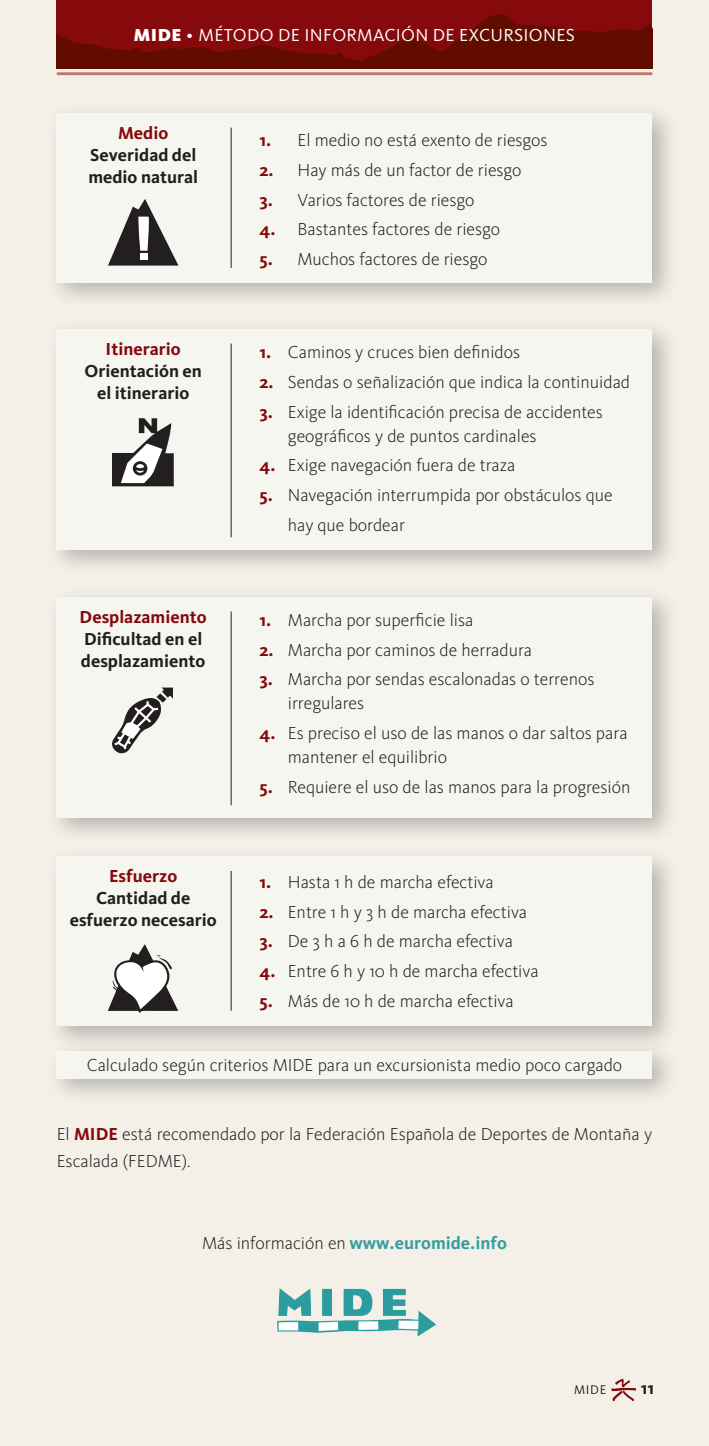
<style>
.page{position:relative;width:709px;height:1446px;background:#f4f0e8}
.page>*{position:absolute;margin:0;border:0;box-sizing:border-box;transform-origin:0 0}
.TEXTO_GENERAL{font:300 18px/24px "Kievit OT";color:#231f20}
.t1{font:700 18px/22px "Kievit";color:#231f20}
.t2{font:18px "Kievit OT";letter-spacing:.015em;color:#fff}
.t3{font:700 18px "Kievit";color:#86090c}
.TEXTO_GENERAL-2{font:700 18px "Kievit";color:#379e9e}
.t4{font:13px "Kievit OT";color:#231f20}
.s1{font-family:"Kievit";font-weight:900}
.s2{font-family:"Kievit";font-weight:700;color:#86090c}
.s3{font-family:"Kievit OT";font-weight:300;color:#231f20}
</style>
<div class="page">
<div style="left:46px;top:1040px;width:633px;height:65px;background:#231f20;opacity:.3"></div>
<div style="left:57px;top:1051px;width:595px;height:27px;background:#f4f6ef"></div>
<img style="left:611px;top:1379px;width:25px;height:23px">
<img style="left:57px;top:0;width:595px;height:68px">
<hr style="left:57px;top:72px;width:595px;height:3px;background:#be7667">
<div style="left:46px;top:103px;width:633px;height:206px;background:#231f20;opacity:.3"></div>
<div style="left:57px;top:113px;width:595px;height:169px;background:#f4f6ef"></div>
<svg style="left:108px;top:199px;width:70px;height:67px"></svg>
<div style="left:140px;top:254px;width:7px;height:6px;background:#fff"></div>
<hr style="left:231px;top:128px;width:1px;height:140px;background:#231f20">
<div style="left:46px;top:319px;width:633px;height:257px;background:#231f20;opacity:.3"></div>
<div style="left:57px;top:329px;width:595px;height:220px;background:#f4f6ef"></div>
<hr style="left:231px;top:343px;width:1px;height:194px;background:#231f20">
<svg style="left:112px;top:418px;width:62px;height:68px"></svg>
<div style="left:46px;top:587px;width:633px;height:257px;background:#231f20;opacity:.3"></div>
<div style="left:57px;top:597px;width:595px;height:220px;background:#f4f6ef"></div>
<hr style="left:231px;top:611px;width:1px;height:194px;background:#231f20">
<svg style="left:112px;top:687px;width:61px;height:67px"></svg>
<div style="left:46px;top:846px;width:633px;height:207px;background:#231f20;opacity:.3"></div>
<div style="left:57px;top:857px;width:595px;height:169px;background:#f4f6ef"></div>
<hr style="left:231px;top:871px;width:1px;height:140px;background:#231f20">
<svg style="left:108px;top:944px;width:70px;height:69px"></svg>
<img style="left:277px;top:1288px;width:158px;height:49px">
<p class="t2" style="left:134px;top:24px;width:442px"><span class="s1">MIDE</span> • MÉTODO DE INFORMACIÓN DE EXCURSIONES</p>
<p class="t3" style="left:118px;top:123px;width:52px">Medio</p>
<p class="t1" style="left:90px;top:144px;width:108px">Severidad del</p>
<p class="t1" style="left:88px;top:166px;width:111px">medio natural</p>
<p class="TEXTO_GENERAL" style="left:259px;top:128px;width:290px"><span class="s2">1.</span> El medio no está exento de riesgos</p>
<p class="TEXTO_GENERAL" style="left:259px;top:158px;width:264px"><span class="s2">2.</span> Hay más de un factor de riesgo</p>
<p class="TEXTO_GENERAL" style="left:259px;top:187px;width:216px"><span class="s2">3.</span> Varios factores de riesgo</p>
<p class="TEXTO_GENERAL" style="left:259px;top:217px;width:242px"><span class="s2">4.</span> Bastantes factores de riesgo</p>
<p class="TEXTO_GENERAL" style="left:259px;top:247px;width:229px"><span class="s2">5.</span> Muchos factores de riesgo</p>
<p class="t3" style="left:106px;top:338px;width:77px">Itinerario</p>
<p class="t1" style="left:84px;top:360px;width:119px">Orientación en</p>
<p class="t1" style="left:97px;top:382px;width:94px">el itinerario</p>
<p class="TEXTO_GENERAL" style="left:259px;top:340px;width:262px"><span class="s2">1.</span> Caminos y cruces bien definidos</p>
<p class="TEXTO_GENERAL" style="left:259px;top:370px;width:372px"><span class="s2">2.</span> Sendas o señalización que indica la continuidad</p>
<p class="TEXTO_GENERAL" style="left:288px;top:399px;width:316px;text-indent:-28px"><span class="s2">3.</span> Exige la identificación precisa de accidentes geográficos y de puntos cardinales</p>
<p class="TEXTO_GENERAL" style="left:259px;top:453px;width:257px"><span class="s2">4.</span> Exige navegación fuera de traza</p>
<p class="TEXTO_GENERAL" style="left:259px;top:483px;width:355px"><span class="s2">5.</span> Navegación interrumpida por obstáculos que</p>
<p class="TEXTO_GENERAL" style="left:288px;top:512px;width:119px">hay que bordear</p>
<p class="t3" style="left:80px;top:606px;width:129px">Desplazamiento</p>
<p class="t1" style="left:81px;top:628px;width:126px">Dificultad en el desplazamiento</p>
<p class="TEXTO_GENERAL" style="left:259px;top:608px;width:215px"><span class="s2">1.</span> Marcha por superficie lisa</p>
<p class="TEXTO_GENERAL" style="left:259px;top:637px;width:274px"><span class="s2">2.</span> Marcha por caminos de herradura</p>
<p class="TEXTO_GENERAL" style="left:288px;top:667px;width:308px;text-indent:-28px"><span class="s2">3.</span> Marcha por sendas escalonadas o terrenos irregulares</p>
<p class="TEXTO_GENERAL" style="left:288px;top:721px;width:341px;text-indent:-28px"><span class="s2">4.</span> Es preciso el uso de las manos o dar saltos para mantener el equilibrio</p>
<p class="TEXTO_GENERAL" style="left:259px;top:774px;width:372px"><span class="s2">5.</span> Requiere el uso de las manos para la progresión</p>
<p class="t3" style="left:109px;top:866px;width:70px">Esfuerzo</p>
<p class="t1" style="left:96px;top:887px;width:96px">Cantidad de</p>
<p class="t1" style="left:70px;top:909px;width:149px">esfuerzo necesario</p>
<p class="TEXTO_GENERAL" style="left:259px;top:870px;width:236px"><span class="s2">1.</span> Hasta 1 h de marcha efectiva</p>
<p class="TEXTO_GENERAL" style="left:259px;top:899px;width:269px"><span class="s2">2.</span> Entre 1 h y 3 h de marcha efectiva</p>
<p class="TEXTO_GENERAL" style="left:259px;top:929px;width:255px"><span class="s2">3.</span> De 3 h a 6 h de marcha efectiva</p>
<p class="TEXTO_GENERAL" style="left:259px;top:959px;width:281px"><span class="s2">4.</span> Entre 6 h y 10 h de marcha efectiva</p>
<p class="TEXTO_GENERAL" style="left:259px;top:988px;width:256px"><span class="s2">5.</span> Más de 10 h de marcha efectiva</p>
<p class="TEXTO_GENERAL" style="left:87px;top:1053px;width:537px">Calculado según criterios MIDE para un excursionista medio poco cargado</p>
<p class="TEXTO_GENERAL" style="left:57px;top:1120px;width:597px;line-height:27.2px">El <span class="s2">MIDE</span> está recomendado por la Federación Española de Deportes de Montaña y<br>Escalada (FEDME).</p>
<p class="TEXTO_GENERAL-2" style="left:202px;top:1232px;width:306px"><span class="s3">Más información en</span> www.euromide.info</p>
<p class="t4" style="left:574px;top:1381px;width:34px">MIDE</p>
<p class="t1" style="left:640px;top:1377px;width:15px">11</p>
</div>
